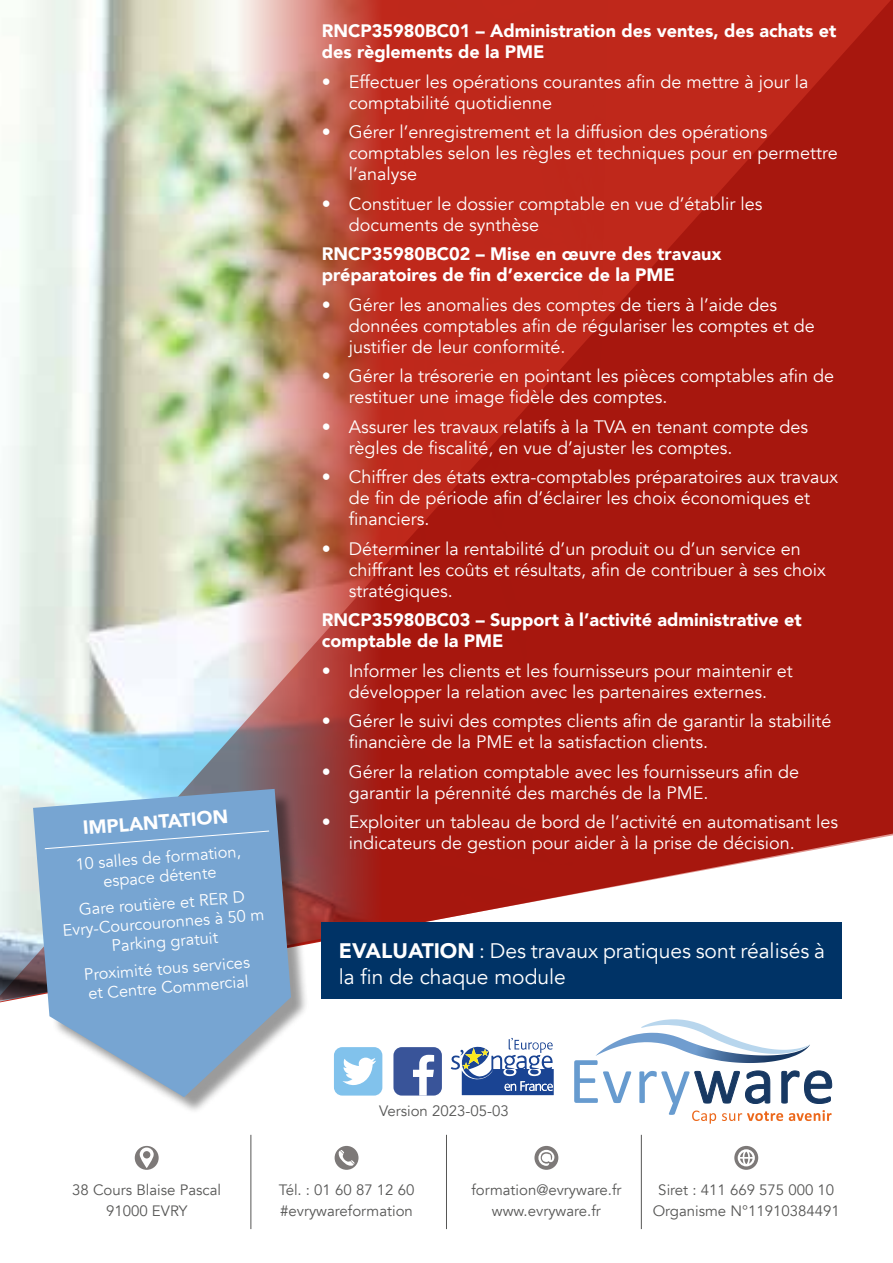
<style>
.page{position:relative;width:893px;height:1263px;background:#fff}
.page>*{position:absolute;margin:0;border:0;box-sizing:border-box;transform-origin:0 0}
.t1{font:21px/25.5px "Avenir";color:#fff}
.t2{font:900 19.05px "Avenir";color:#fff}
.t3{font:18px/21px "Avenir";color:#fff}
.t4{font:900 18px/21px "Avenir";color:#fff}
.t5{font:16.35px/19.2px "Avenir";color:#fff;text-align:center}
.t6{font:15px/21px "Avenir";color:#575756;text-align:center}
.s1{font-weight:900}
</style>
<div class="page">
<img style="left:0;top:0;width:893px;height:1001px">
<div style="left:322px;top:922px;width:520px;height:77px;background:#036"></div>
<div style="left:36px;top:792px;width:273px;height:323px;background:#000;opacity:.4"></div>
<svg style="left:33px;top:789px;width:258px;height:308px;background:#8cafd2"></svg>
<svg style="left:44px;top:830px;width:226px;height:19px;background:#7ea9d4"></svg>
<hr style="left:250px;top:1135px;width:1px;height:94px;background:#575756">
<hr style="left:446px;top:1135px;width:1px;height:94px;background:#575756">
<hr style="left:641px;top:1135px;width:1px;height:94px;background:#575756">
<svg style="left:135px;top:1146px;width:24px;height:24px"></svg>
<svg style="left:335px;top:1146px;width:23px;height:24px"></svg>
<svg style="left:534px;top:1146px;width:24px;height:24px"></svg>
<svg style="left:734px;top:1146px;width:24px;height:24px"></svg>
<svg style="left:451px;top:1038px;width:103px;height:57px"></svg>
<div style="left:393px;top:1047px;width:49px;height:48px;background:#395499;border-radius:8px"></div>
<svg style="left:413px;top:1055px;width:21px;height:40px"></svg>
<div style="left:334px;top:1047px;width:48px;height:48px;background:#81c2ec;border-radius:8px"></div>
<svg style="left:342px;top:1057px;width:34px;height:28px"></svg>
<svg style="left:574px;top:1019px;width:258px;height:105px"></svg>
<p class="t2" style="left:82px;top:812px;width:147px;rotate:-5deg">IMPLANTATION</p>
<p class="t5" style="left:75px;top:855px;width:167px;rotate:-5deg">10 salles de formation, espace détente</p>
<p class="t5" style="left:60px;top:903px;width:204px;rotate:-5deg">Gare routière et RER D<br>Evry-Courcouronnes à 50 m<br>Parking gratuit</p>
<p class="t5" style="left:83px;top:966px;width:168px;text-align:left;rotate:-5deg">Proximité tous services et Centre Commercial</p>
<p class="t4" style="left:322px;top:20px;width:516px">RNCP35980BC01 – Administration des ventes, des achats et des règlements de la PME</p>
<p class="t3" style="left:349px;top:71px;width:461px;text-indent:-27px">• Effectuer les opérations courantes afin de mettre à jour la comptabilité quotidienne</p>
<p class="t3" style="left:349px;top:122px;width:490px;text-indent:-27px">• Gérer l’enregistrement et la diffusion des opérations comptables selon les règles et techniques pour en permettre l’analyse</p>
<p class="t3" style="left:349px;top:193px;width:415px;text-indent:-27px">• Constituer le dossier comptable en vue d’établir les documents de synthèse</p>
<p class="t4" style="left:322px;top:243px;width:401px">RNCP35980BC02 – Mise en œuvre des travaux préparatoires de fin d’exercice de la PME</p>
<p class="t3" style="left:349px;top:294px;width:468px;text-indent:-27px">• Gérer les anomalies des comptes de tiers à l’aide des données comptables afin de régulariser les comptes et de justifier de leur conformité.</p>
<p class="t3" style="left:349px;top:366px;width:487px;text-indent:-27px">• Gérer la trésorerie en pointant les pièces comptables afin de restituer une image fidèle des comptes.</p>
<p class="t3" style="left:349px;top:416px;width:461px;text-indent:-27px">• Assurer les travaux relatifs à la TVA en tenant compte des règles de fiscalité, en vue d’ajuster les comptes.</p>
<p class="t3" style="left:349px;top:467px;width:491px;text-indent:-27px">• Chiffrer des états extra-comptables préparatoires aux travaux de fin de période afin d’éclairer les choix économiques et financiers.</p>
<p class="t3" style="left:349px;top:538px;width:478px;text-indent:-27px">• Déterminer la rentabilité d’un produit ou d’un service en chiffrant les coûts et résultats, afin de contribuer à ses choix stratégiques.</p>
<p class="t4" style="left:322px;top:609px;width:481px">RNCP35980BC03 – Support à l’activité administrative et comptable de la PME</p>
<p class="t3" style="left:322px;top:660px;width:472px;text-align:center">• Informer les clients et les fournisseurs pour maintenir et développer la relation avec les partenaires externes.</p>
<p class="t3" style="left:349px;top:711px;width:484px;text-indent:-27px">• Gérer le suivi des comptes clients afin de garantir la stabilité financière de la PME et la satisfaction clients.</p>
<p class="t3" style="left:349px;top:761px;width:452px;text-indent:-27px">• Gérer la relation comptable avec les fournisseurs afin de garantir la pérennité des marchés de la PME.</p>
<p class="t3" style="left:349px;top:812px;width:491px;text-indent:-27px">• Exploiter un tableau de bord de l’activité en automatisant les indicateurs de gestion pour aider à la prise de décision.</p>
<p class="t1" style="left:339px;top:938px;width:488px"><span class="s1">EVALUATION</span> : Des travaux pratiques sont réalisés à la fin de chaque module</p>
<p class="t6" style="left:379px;top:1101px;width:131px">Version 2023-05-03</p>
<p class="t6" style="left:72px;top:1180px;width:150px">38 Cours Blaise Pascal<br>91000 EVRY</p>
<p class="t6" style="left:279px;top:1180px;width:137px;text-align:left">Tél. : 01 60 87 12 60 #evrywareformation</p>
<p class="t6" style="left:471px;top:1180px;width:151px">formation@evryware.fr www.evryware.fr</p>
<p class="t6" style="left:653px;top:1180px;width:189px">Siret : 411 669 575 000 10<br>Organisme N°11910384491</p>
</div>
